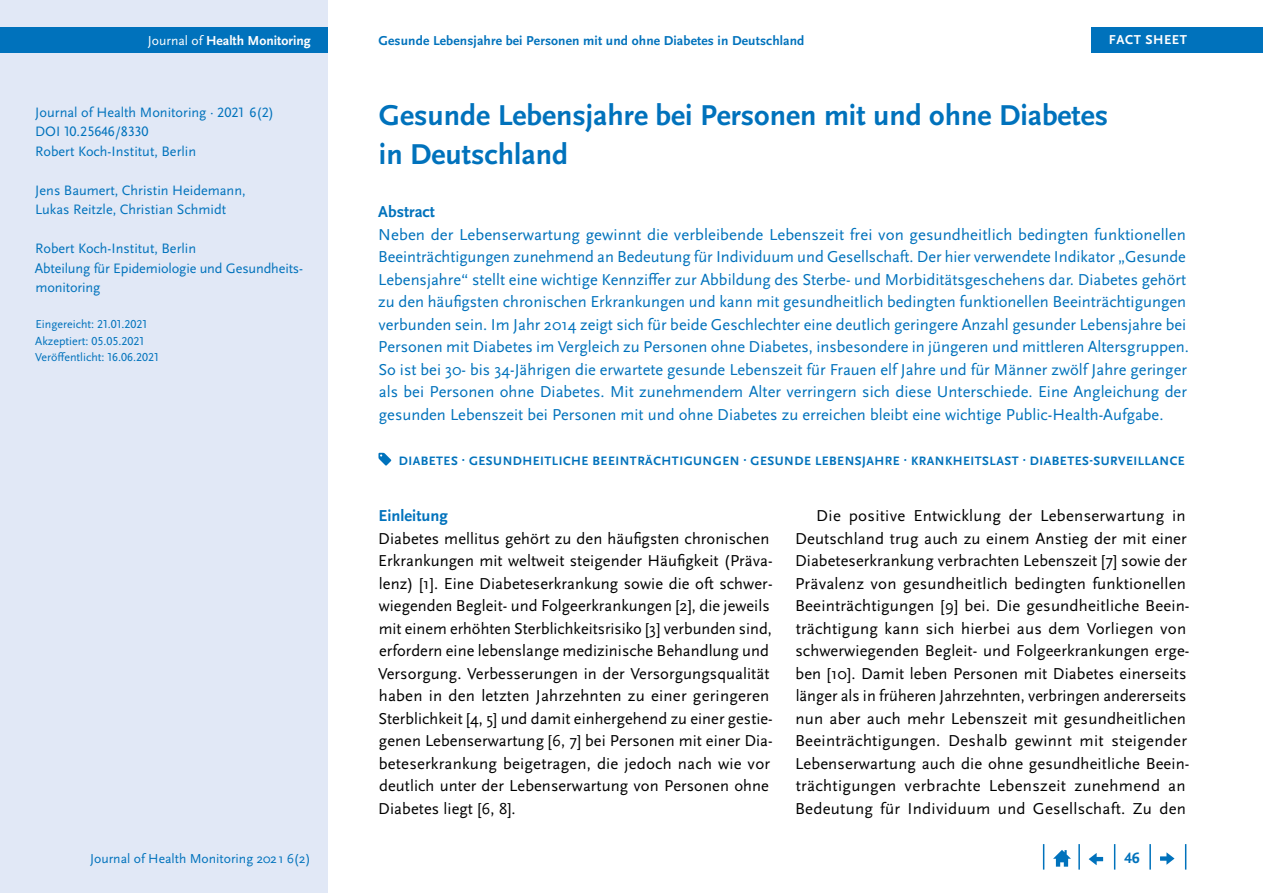
<style>
.page{position:relative;width:1263px;height:893px;background:#fff}
.page>*{position:absolute;margin:0;border:0;box-sizing:border-box;transform-origin:0 0}
.t1{font:700 30px/39px "Scala Sans Pro";color:#0072bc}
.Abstract{font:16.5px/22.5px "Scala Sans Pro";color:#0072bc}
.Copy_Einzug{font:16.5px/22.5px "Scala Sans Pro";letter-spacing:.01em;color:#000}
.Copy{font:16.5px/22.5px "Scala Sans Pro";letter-spacing:.005em;color:#000}
.t2{font:700 16.5px "Scala Sans Pro";color:#0072bc}
.t3{font:700 15.75px "Scala Sans Pro";color:#0072bc}
.Autor{font:14.25px/19.5px "Scala Sans Pro";color:#0072bc}
.t4{font:13.65px "Scala Sans Pro";color:#0072bc}
.t5{font:700 13.65px "Scala Sans Pro";color:#fff}
.t6{font:700 13.5px "Scala Sans Pro";letter-spacing:.01em;color:#0072bc}
.t7{font:700 13.5px "Scala Sans Pro";letter-spacing:.04em;color:#fff}
.t8{font:700 12.75px "Scala Sans Pro";letter-spacing:.04em;color:#0072bc}
.Autor-2{font:12px "Scala Sans Pro";color:#0072bc}
.s1{font-weight:400}
</style>
<div class="page">
<div style="left:0;top:0;width:327px;height:893px;background:#e1e8f6"></div>
<div style="left:0;top:28px;width:327px;height:25px;background:#0072bc"></div>
<svg style="left:1185px;top:844px;width:1px;height:26px"></svg>
<hr style="left:1149px;top:844px;width:2px;height:26px;background:#0072bc">
<svg style="left:1114px;top:844px;width:1px;height:26px"></svg>
<hr style="left:1078px;top:844px;width:2px;height:26px;background:#0072bc">
<svg style="left:1043px;top:844px;width:1px;height:26px"></svg>
<svg style="left:1053px;top:850px;width:18px;height:17px"></svg>
<svg style="left:1089px;top:853px;width:14px;height:12px"></svg>
<svg style="left:1160px;top:852px;width:14px;height:13px"></svg>
<div style="left:1091px;top:28px;width:172px;height:25px;background:#0072bc"></div>
<svg style="left:378px;top:453px;width:13px;height:13px"></svg>
<p class="t5" style="left:148px;top:33px;width:164px"><span class="s1">Journal of</span> Health Monitoring</p>
<p class="t6" style="left:378px;top:33px;width:427px">Gesunde Lebensjahre bei Personen mit und ohne Diabetes in Deutschland</p>
<p class="t7" style="left:1109px;top:32px;width:80px">FACT SHEET</p>
<p class="Autor" style="left:35px;top:102px;width:240px">Journal of Health Monitoring · 2021 6(2)<br>DOI 10.25646/8330</p>
<p class="Autor" style="left:35px;top:141px;width:162px">Robert Koch-Institut, Berlin</p>
<p class="Autor" style="left:35px;top:180px;width:212px">Jens Baumert, Christin Heidemann,</p>
<p class="Autor" style="left:35px;top:200px;width:192px">Lukas Reitzle, Christian Schmidt</p>
<p class="Autor" style="left:35px;top:239px;width:162px">Robert Koch-Institut, Berlin</p>
<p class="Autor" style="left:35px;top:258px;width:270px">Abteilung für Epidemiologie und Gesundheits&shy;monitoring</p>
<p class="Autor-2" style="left:35px;top:317px;width:113px">Eingereicht: 21.01.2021</p>
<p class="Autor-2" style="left:35px;top:334px;width:110px">Akzeptiert: 05.05.2021</p>
<p class="Autor-2" style="left:35px;top:350px;width:125px">Veröffentlicht: 16.06.2021</p>
<h1 class="t1" style="left:379px;top:96px;width:731px">Gesunde Lebensjahre bei Personen mit und ohne Diabetes in Deutschland</h1>
<h2 class="t2" style="left:378px;top:202px;width:58px">Abstract</h2>
<p class="Abstract" style="left:378px;top:223px;width:812px">Neben der Lebenserwartung gewinnt die verbleibende Lebenszeit frei von gesundheitlich bedingten funktionellen Beeinträchtigungen zunehmend an Bedeutung für Individuum und Gesellschaft. Der hier verwendete Indikator „Gesunde Lebensjahre“ stellt eine wichtige Kennziffer zur Abbildung des Sterbe- und Morbiditätsgeschehens dar. Diabetes gehört zu den häufigsten chronischen Erkrankungen und kann mit gesundheitlich bedingten funktionellen Beeinträchtigungen verbunden sein. Im Jahr 2014 zeigt sich für beide Geschlechter eine deutlich geringere Anzahl gesunder Lebensjahre bei Personen mit Diabetes im Vergleich zu Personen ohne Diabetes, insbesondere in jüngeren und mittleren Altersgruppen.<br>So ist bei 30- bis 34-Jährigen die erwartete gesunde Lebenszeit für Frauen elf Jahre und für Männer zwölf Jahre geringer als bei Personen ohne Diabetes. Mit zunehmendem Alter verringern sich diese Unterschiede. Eine Angleichung der gesunden Lebenszeit bei Personen mit und ohne Diabetes zu erreichen bleibt eine wichtige Public-Health-Aufgabe.</p>
<p class="t8" style="left:399px;top:453px;width:787px">DIABETES · GESUNDHEITLICHE BEEINTRÄCHTIGUNGEN · GESUNDE LEBENSJAHRE · KRANKHEITSLAST · DIABETES-SURVEILLANCE</p>
<h2 class="t2" style="left:379px;top:506px;width:71px">Einleitung</h2>
<p class="Copy" style="left:378px;top:527px;width:396px">Diabetes mellitus gehört zu den häufigsten chronischen Erkrankungen mit weltweit steigender Häufigkeit (Präva&shy;lenz) [1]. Eine Diabeteserkrankung sowie die oft schwer&shy;wiegenden Begleit- und Folgeerkrankungen [2], die jeweils mit einem erhöhten Sterblichkeitsrisiko [3] verbunden sind, erfordern eine lebenslange medizinische Behandlung und Versorgung. Verbesserungen in der Versorgungsqualität haben in den letzten Jahrzehnten zu einer geringeren Sterblichkeit [4, 5] und damit einhergehend zu einer gestie&shy;genen Lebenserwartung [6, 7] bei Personen mit einer Dia&shy;beteserkrankung beigetragen, die jedoch nach wie vor deutlich unter der Lebenserwartung von Personen ohne Diabetes liegt [6, 8].</p>
<p class="Copy_Einzug" style="left:795px;top:504px;width:396px;text-indent:21px">Die positive Entwicklung der Lebenserwartung in Deutschland trug auch zu einem Anstieg der mit einer Diabeteserkrankung verbrachten Lebenszeit [7] sowie der Prävalenz von gesundheitlich bedingten funktionellen Beeinträchtigungen [9] bei. Die gesundheitliche Beein&shy;trächtigung kann sich hierbei aus dem Vorliegen von schwerwiegenden Begleit- und Folgeerkrankungen erge&shy;ben [10]. Damit leben Personen mit Diabetes einerseits länger als in früheren Jahrzehnten, verbringen andererseits nun aber auch mehr Lebenszeit mit gesundheitlichen Beeinträchtigungen. Deshalb gewinnt mit steigender Lebenserwartung auch die ohne gesundheitliche Beein&shy;trächtigungen verbrachte Lebenszeit zunehmend an Bedeutung für Individuum und Gesellschaft. Zu den</p>
<p class="t4" style="left:90px;top:850px;width:222px">Journal of Health Monitoring 2021 6(2)</p>
<p class="t3" style="left:1124px;top:849px;width:17px">46</p>
</div>
